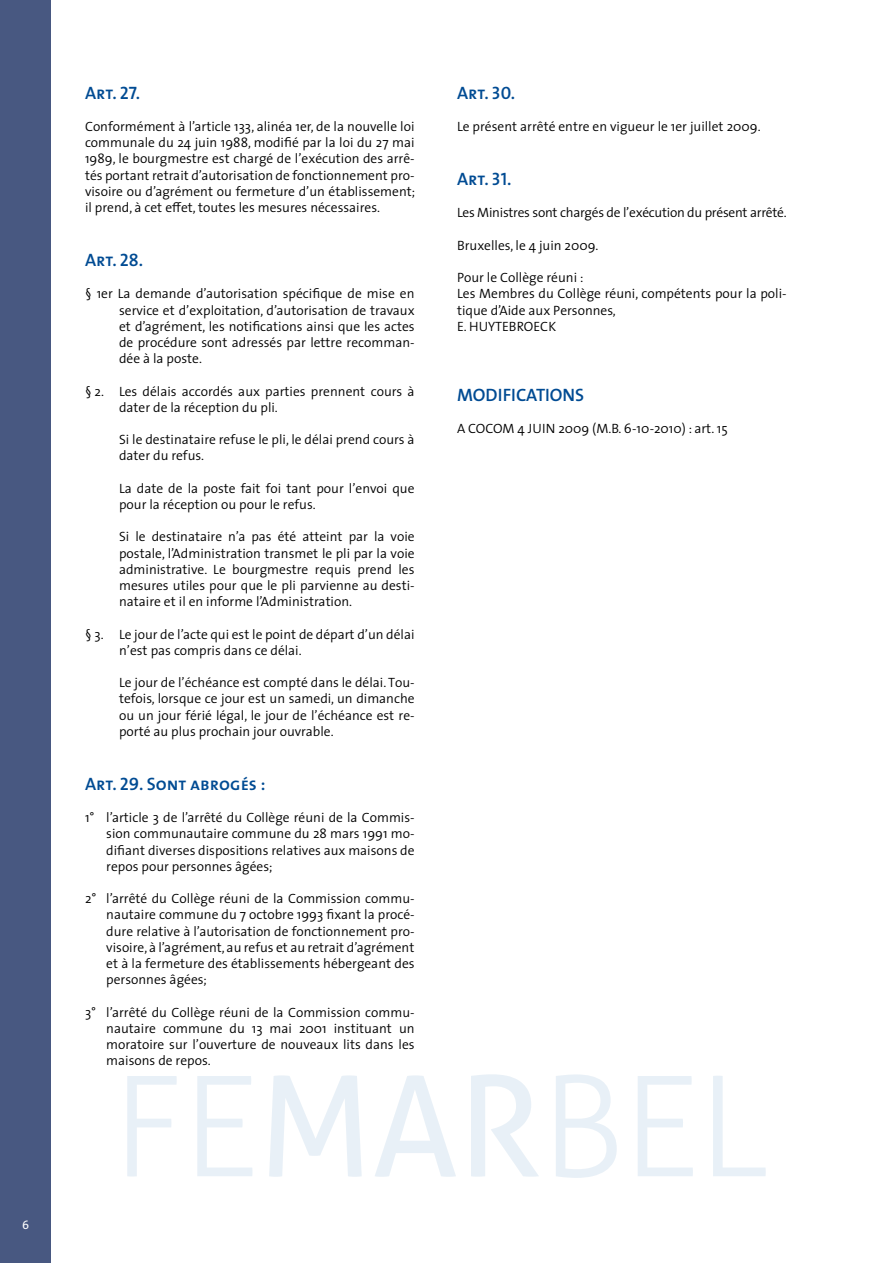
<style>
.page{position:relative;width:893px;height:1263px;background:#fff}
.page>*{position:absolute;margin:0;border:0;box-sizing:border-box;transform-origin:0 0}
.t1{font:18px "The Sans Semi Bold Caps";color:#004b93}
.t2{font:300 13.5px/16.2px "The Sans";color:#000;text-align:justify}
.t3{font:300 13.5px "The Sans";letter-spacing:-.02em;color:#000}
.t4{font:12px "The Sans";color:#fff}
</style>
<div class="page">
<div style="left:0;top:0;width:51px;height:1263px;background:#485881"></div>
<svg style="left:127px;top:1076px;width:50px;height:100px"></svg>
<svg style="left:197px;top:1076px;width:55px;height:100px"></svg>
<svg style="left:269px;top:1075px;width:93px;height:102px"></svg>
<svg style="left:375px;top:1075px;width:81px;height:102px"></svg>
<svg style="left:471px;top:1074px;width:68px;height:103px"></svg>
<svg style="left:556px;top:1074px;width:61px;height:104px"></svg>
<svg style="left:638px;top:1076px;width:55px;height:100px"></svg>
<svg style="left:713px;top:1076px;width:53px;height:100px"></svg>
<h1 class="t1" style="left:85px;top:77px;width:57px">Art. 27.</h1>
<p class="t2" style="left:85px;top:118px;width:332px">Conformément à l’article 133, alinéa 1er, de la nouvelle loi communale du 24 juin 1988, modifié par la loi du 27 mai 1989, le bourgmestre est chargé de l’exécution des arrê&shy;tés portant retrait d’autorisation de fonctionnement pro&shy;visoire ou d’agrément ou fermeture d’un établissement; il prend, à cet effet, toutes les mesures nécessaires.</p>
<h1 class="t1" style="left:85px;top:245px;width:60px">Art. 28.</h1>
<p class="t2" style="left:119px;top:285px;width:297px;text-indent:-34px">§ 1er La demande d’autorisation spécifique de mise en service et d’exploitation, d’autorisation de travaux et d’agrément, les notifications ainsi que les actes de procédure sont adressés par lettre recomman&shy;dée à la poste.</p>
<p class="t2" style="left:119px;top:382px;width:297px;text-indent:-34px">§ 2. Les délais accordés aux parties prennent cours à dater de la réception du pli.</p>
<p class="t2" style="left:119px;top:431px;width:297px">Si le destinataire refuse le pli, le délai prend cours à dater du refus.</p>
<p class="t2" style="left:119px;top:480px;width:297px">La date de la poste fait foi tant pour l’envoi que pour la réception ou pour le refus.</p>
<p class="t2" style="left:119px;top:528px;width:297px">Si le destinataire n’a pas été atteint par la voie postale, l’Administration transmet le pli par la voie administrative. Le bourgmestre requis prend les mesures utiles pour que le pli parvienne au desti&shy;nataire et il en informe l’Administration.</p>
<p class="t2" style="left:119px;top:625px;width:297px;text-indent:-34px">§ 3. Le jour de l’acte qui est le point de départ d’un délai n’est pas compris dans ce délai.</p>
<p class="t2" style="left:119px;top:674px;width:297px">Le jour de l’échéance est compté dans le délai. Tou&shy;tefois, lorsque ce jour est un samedi, un dimanche ou un jour férié légal, le jour de l’échéance est re&shy;porté au plus prochain jour ouvrable.</p>
<h1 class="t1" style="left:85px;top:769px;width:182px">Art. 29. Sont abrogés :</h1>
<p class="t2" style="left:106px;top:809px;width:310px;text-indent:-21px">1° l’article 3 de l’arrêté du Collège réuni de la Commis&shy;sion communautaire commune du 28 mars 1991 mo&shy;difiant diverses dispositions relatives aux maisons de repos pour personnes âgées;</p>
<p class="t2" style="left:106px;top:890px;width:310px;text-indent:-21px">2° l’arrêté du Collège réuni de la Commission commu&shy;nautaire commune du 7 octobre 1993 fixant la procé&shy;dure relative à l’autorisation de fonctionnement pro&shy;visoire, à l’agrément, au refus et au retrait d’agrément et à la fermeture des établissements hébergeant des personnes âgées;</p>
<p class="t2" style="left:106px;top:1003px;width:310px;text-indent:-21px">3° l’arrêté du Collège réuni de la Commission commu&shy;nautaire commune du 13 mai 2001 instituant un moratoire sur l’ouverture de nouveaux lits dans les maisons de repos.</p>
<h1 class="t1" style="left:457px;top:77px;width:59px">Art. 30.</h1>
<p class="t2" style="left:457px;top:118px;width:305px">Le présent arrêté entre en vigueur le 1er juillet 2009.</p>
<h1 class="t1" style="left:457px;top:164px;width:56px">Art. 31.</h1>
<p class="t3" style="left:457px;top:202px;width:331px">Les Ministres sont chargés de l’exécution du présent arrêté.</p>
<p class="t2" style="left:457px;top:237px;width:143px">Bruxelles, le 4 juin 2009.</p>
<p class="t2" style="left:457px;top:269px;width:331px;text-align:left">Pour le Collège réuni :<br>Les Membres du Collège réuni, compétents pour la poli&shy;tique d’Aide aux Personnes,<br>E. HUYTEBROECK</p>
<h1 class="t1" style="left:457px;top:380px;width:129px">MODIFICATIONS</h1>
<p class="t2" style="left:457px;top:420px;width:272px">A COCOM 4 JUIN 2009 (M.B. 6-10-2010) : art. 15</p>
<p class="t4" style="left:22px;top:1215px;width:8px">6</p>
</div>
